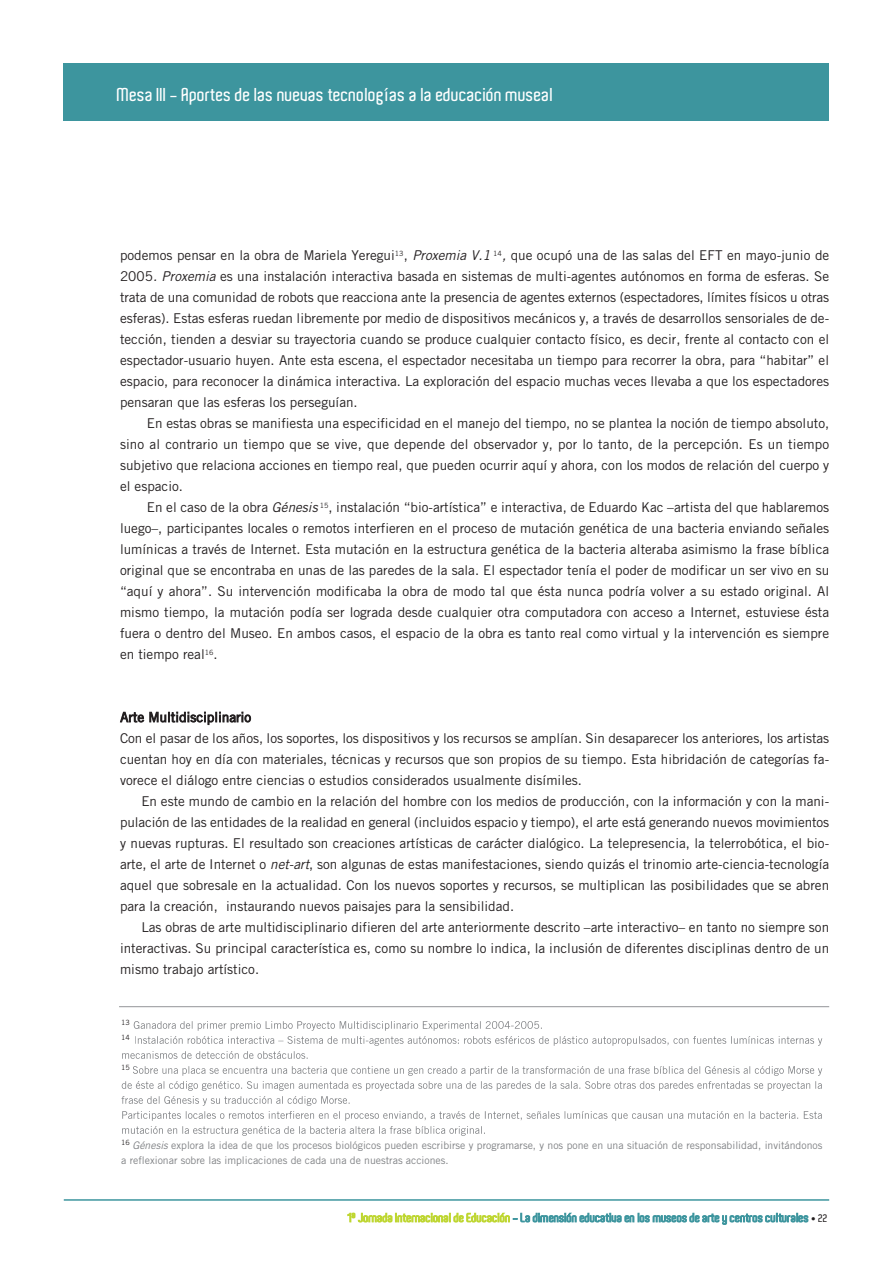
<style>
.page{position:relative;width:893px;height:1263px;background:#fff}
.page>*{position:absolute;margin:0;border:0;box-sizing:border-box;transform-origin:0 0}
.t1{font:600 18px "Aldo";color:#fff}
.t2{font:13.5px/21px "Trade Gothic";color:#231f20;text-align:justify}
.t3{font:600 12px "Aldo";color:#3d959e}
.t4{font:10.5px/15px "Trade Gothic";color:#808285}
.t5{font:7.2px/15px "Trade Gothic";color:#231f20}
.s1{font-style:italic}
.s2{color:#bed630}
.s3{font-family:"Trade Gothic";font-weight:400;font-size:9px;color:#231f20}
.s4{font-size:10.5px;color:#231f20}
</style>
<div class="page">
<div style="left:64px;top:64px;width:765px;height:57px;background:#3d959e"></div>
<hr style="left:64px;top:1199px;width:765px;height:2px;background:#3d959e">
<svg style="left:134px;top:1021px;width:82px;height:23px"></svg>
<svg style="left:122px;top:1051px;width:78px;height:8px"></svg>
<svg style="left:121px;top:1066px;width:93px;height:38px"></svg>
<svg style="left:122px;top:1111px;width:84px;height:23px"></svg>
<hr style="left:119px;top:1006px;width:710px;height:1px;background:#939598">
<h1 class="t1" style="left:117px;top:84px;width:438px">Mesa III - Aportes de las nuevas tecnologías a la educación museal</h1>
<p class="t2" style="left:120px;top:245px;width:711px">podemos pensar en la obra de Mariela Yeregui<sup>13</sup>, <span class="s1">ProxemiaV.1</span><sup>14</sup><span class="s1">,</span>que ocupó una de las salas del EFT en mayo-junio de 2005<span class="s1">.Proxemia</span>es una instalación interactiva basada en sistemas de multi-agentes autónomos en forma de esferas. Se trata de una comunidad de robots que reacciona ante la presencia de agentes externos (espectadores, límites físicos u otras esferas). Estas esferas ruedan libremente por medio de dispositivos mecánicos y, a través de desarrollos sensoriales de de&shy;tección, tienden a desviar su trayectoria cuando se produce cualquier contacto físico, es decir, frente al contacto con el espectador-usuario huyen. Ante esta escena, el espectador necesitaba un tiempo para recorrer la obra, para “habitar” el espacio, para reconocer la dinámica interactiva. La exploración del espacio muchas veces llevaba a que los espectadores pensaran que las esferas los perseguían.</p>
<p class="t2" style="left:120px;top:413px;width:711px;text-indent:27px">En estas obras se manifiesta una especificidad en el manejo del tiempo, no se plantea la noción de tiempo absoluto, sino al contrario un tiempo que se vive, que depende del observador y, por lo tanto, de la percepción. Es un tiempo subjetivo que relaciona acciones en tiempo real, que pueden ocurrir aquí y ahora, con los modos de relación del cuerpo y el espacio.</p>
<p class="t2" style="left:120px;top:497px;width:711px;text-indent:27px">En el caso de la obra <span class="s1">Génesis</span><sup>15</sup>, instalación “bio-artística” e interactiva, de Eduardo Kac –artista del que hablaremos luego–, participantes locales o remotos interfieren en el proceso de mutación genética de una bacteria enviando señales lumínicas a través de Internet. Esta mutación en la estructura genética de la bacteria alteraba asimismo la frase bíblica original que se encontraba en unas de las paredes de la sala. El espectador tenía el poder de modificar un ser vivo en su “aquí y ahora”. Su intervención modificaba la obra de modo tal que ésta nunca podría volver a su estado original. Al mismo tiempo, la mutación podía ser lograda desde cualquier otra computadora con acceso a Internet, estuviese ésta fuera o dentro del Museo. En ambos casos, el espacio de la obra es tanto real como virtual y la intervención es siempre en tiempo real<sup>16</sup>.</p>
<p class="t2" style="left:120px;top:706px;width:711px;text-align:left">Arte Multidisciplinario<br>Con el pasar de los años, los soportes, los dispositivos y los recursos se amplían. Sin desaparecer los anteriores, los artistas cuentan hoy en día con materiales, técnicas y recursos que son propios de su tiempo. Esta hibridación de categorías fa&shy;vorece el diálogo entre ciencias o estudios considerados usualmente disímiles.</p>
<p class="t2" style="left:120px;top:791px;width:711px;text-indent:21px">En este mundo de cambio en la relación del hombre con los medios de producción, con la información y con la mani&shy;pulación de las entidades de la realidad en general (incluidos espacio y tiempo), el arte está generando nuevos movimientos y nuevas rupturas. El resultado son creaciones artísticas de carácter dialógico. La telepresencia, la telerrobótica, el bio&shy;arte, el arte de Internet o <span class="s1">net-art</span>, son algunas de estas manifestaciones, siendo quizás el trinomio arte-ciencia-tecnología aquel que sobresale en la actualidad. Con los nuevos soportes y recursos, se multiplican las posibilidades que se abren para la creación, instaurando nuevos paisajes para la sensibilidad.</p>
<p class="t2" style="left:120px;top:917px;width:711px;text-indent:21px">Las obras de arte multidisciplinario difieren del arte anteriormente descrito –arte interactivo– en tanto no siempre son interactivas. Su principal característica es, como su nombre lo indica, la inclusión de diferentes disciplinas dentro de un mismo trabajo artístico.</p>
<p class="t5" style="left:121px;top:1015px;width:10px">13<br>14</p>
<p class="t5" style="left:121px;top:1060px;width:10px">15</p>
<p class="t4" style="left:121px;top:1137px;width:703px"><sup>16</sup> <span class="s1">Génesis</span>explora la idea de que los procesos biológicos pueden escribirse y programarse, y nos pone en una situación de responsabilidad, invitándonos a reflexionar sobre las implicaciones de cada una de nuestras acciones.</p>
<p class="t3" style="left:348px;top:1211px;width:481px"><span class="s2">1</span><sup>a</sup> <span class="s2">Jornada Internacional de Educación</span> - La dimensión educativa en los museos de arte y centros culturales <span class="s3">•</span> <span class="s4">22</span></p>
</div>
